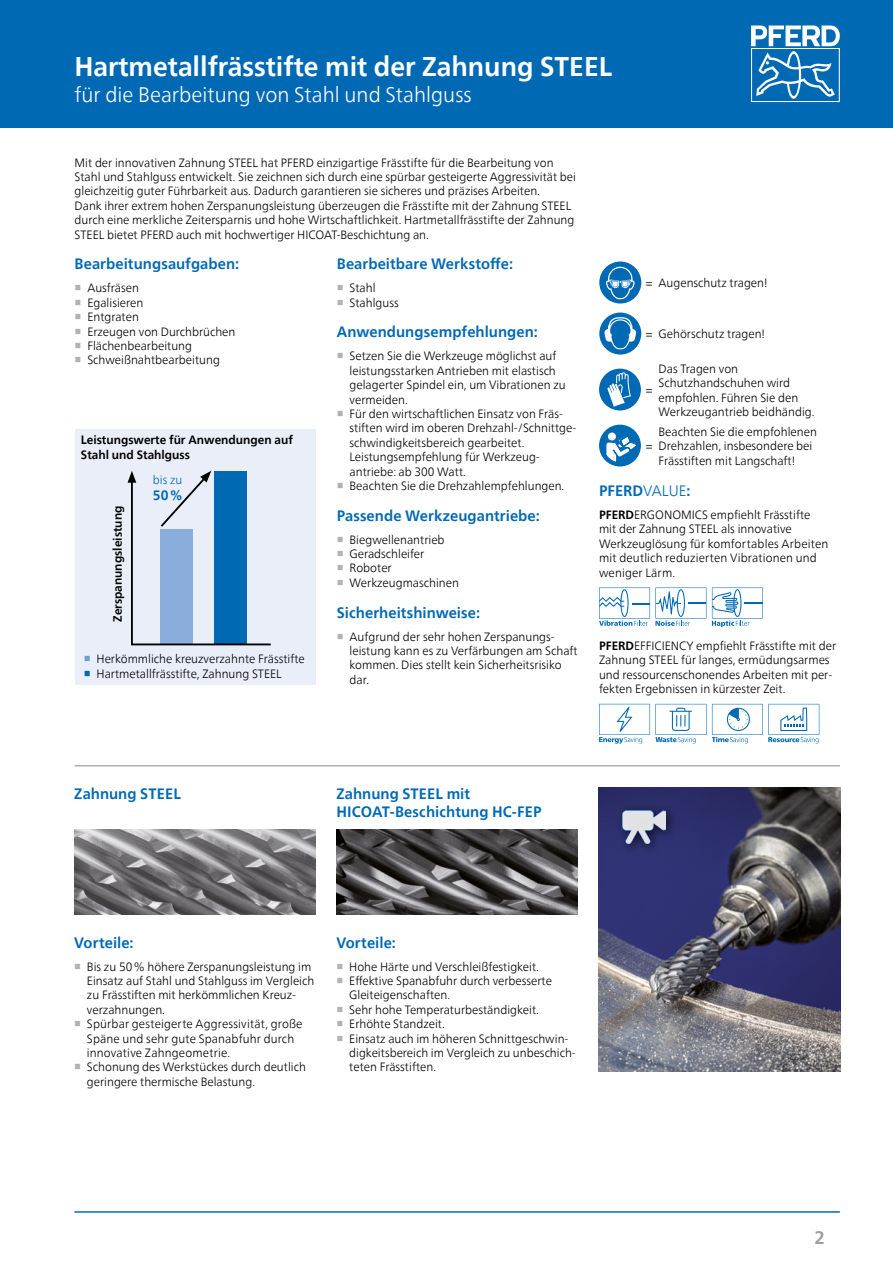
<style>
.page{position:relative;width:893px;height:1263px;background:#fff}
.page>*{position:absolute;margin:0;border:0;box-sizing:border-box;transform-origin:0 0}
.t1{font:700 27px "Neue Frutiger World";color:#fff}
.t2{font:300 21px "Neue Frutiger World";color:#fff}
.t3{font:700 18px "Neue Frutiger World";color:#9d9d9c}
.t4{font:700 15px/18px "Neue Frutiger World";letter-spacing:.005em;color:#0069b4}
.t5{font:700 13.5px "Neue Frutiger World";color:#0069b4}
.t6{font:300 12px/14.4px "Neue Frutiger World";color:#000}
.t7{font:700 12px/14.4px "Neue Frutiger World";color:#000}
.t8{font:300 12px "Neue Frutiger World";color:#0069b4}
.s1{font-family:"Arial Unicode MS";font-weight:700;color:#b3b2b2}
.s2{font-family:"Arial Unicode MS";font-weight:700;color:#6f9ed4}
.s3{font-family:"Arial Unicode MS";font-weight:700;color:#0069b4}
.s4{font-weight:300}
.s5{font-weight:700}
</style>
<div class="page">
<div style="left:0;top:0;width:893px;height:128px;background:#0069b4"></div>
<svg style="left:751px;top:26px;width:89px;height:76px"></svg>
<hr style="left:74px;top:1211px;width:766px;height:2px;background:#0069b4">
<hr style="left:75px;top:765px;width:765px;height:1px;background:#878787">
<div style="left:599px;top:261px;width:42px;height:42px;background:#0069b4;border-radius:50%"></div>
<svg style="left:606px;top:267px;width:28px;height:32px"></svg>
<div style="left:599px;top:313px;width:42px;height:42px;background:#0069b4;border-radius:50%"></div>
<svg style="left:604px;top:317px;width:32px;height:32px"></svg>
<div style="left:599px;top:369px;width:42px;height:41px;background:#0069b4;border-radius:50%"></div>
<svg style="left:607px;top:372px;width:24px;height:35px"></svg>
<div style="left:599px;top:425px;width:42px;height:41px;background:#0069b4;border-radius:50%"></div>
<svg style="left:605px;top:431px;width:33px;height:32px"></svg>
<svg style="left:599px;top:587px;width:107px;height:39px"></svg>
<svg style="left:712px;top:587px;width:51px;height:40px"></svg>
<svg style="left:599px;top:704px;width:107px;height:40px"></svg>
<svg style="left:712px;top:704px;width:107px;height:40px"></svg>
<div style="left:75px;top:429px;width:241px;height:256px;background:#e9eef9"></div>
<svg style="left:128px;top:471px;width:143px;height:175px"></svg>
<img style="left:74px;top:830px;width:241px;height:85px">
<img style="left:336px;top:830px;width:241px;height:85px">
<img style="left:599px;top:787px;width:241px;height:284px">
<div style="left:616px;top:803px;width:62px;height:52px;background:#000;opacity:.75"></div>
<img style="left:623px;top:810px;width:42px;height:33px">
<h1 class="t1" style="left:74px;top:43px;width:539px">Hartmetallfrässtifte mit der Zahnung STEEL</h1>
<h2 class="t2" style="left:74px;top:78px;width:399px">für die Bearbeitung von Stahl und Stahlguss</h2>
<p class="t6" style="left:75px;top:155px;width:503px">Mit der innovativen Zahnung STEEL hat PFERD einzigartige Frässtifte für die Bearbeitung von Stahl und Stahlguss entwickelt. Sie zeichnen sich durch eine spürbar gesteigerte Aggressivität bei gleichzeitig guter Führbarkeit aus. Dadurch garantieren sie sicheres und präzises Arbeiten.<br>Dank ihrer extrem hohen Zerspanungsleistung überzeugen die Frässtifte mit der Zahnung STEEL durch eine merkliche Zeitersparnis und hohe Wirtschaftlichkeit. Hartmetallfrässtifte der Zahnung STEEL bietet PFERD auch mit hochwertiger HICOAT-Beschichtung an.</p>
<p class="t4" style="left:75px;top:255px;width:166px">Bearbeitungsaufgaben:</p>
<p class="t6" style="left:75px;top:281px;width:66px"><span class="s1">■</span> Ausfräsen</p>
<p class="t6" style="left:75px;top:295px;width:70px"><span class="s1">■</span> Egalisieren</p>
<p class="t6" style="left:75px;top:310px;width:66px"><span class="s1">■</span> Entgraten</p>
<p class="t6" style="left:75px;top:324px;width:162px"><span class="s1">■</span> Erzeugen von Durchbrüchen</p>
<p class="t6" style="left:75px;top:339px;width:119px"><span class="s1">■</span> Flächenbearbeitung</p>
<p class="t6" style="left:75px;top:353px;width:147px"><span class="s1">■</span> Schweißnahtbearbeitung</p>
<p class="t4" style="left:337px;top:255px;width:178px">Bearbeitbare Werkstoffe:</p>
<p class="t6" style="left:337px;top:281px;width:40px"><span class="s1">■</span> Stahl</p>
<p class="t6" style="left:337px;top:295px;width:64px"><span class="s1">■</span> Stahlguss</p>
<p class="t4" style="left:337px;top:323px;width:203px">Anwendungsempfehlungen:</p>
<p class="t6" style="left:350px;top:349px;width:218px;text-indent:-13px"><span class="s1">■</span> Setzen Sie die Werkzeuge möglichst auf leistungsstarken Antrieben mit elastisch gelagerter Spindel ein, um Vibrationen zu vermeiden.</p>
<p class="t6" style="left:350px;top:407px;width:228px;text-indent:-13px"><span class="s1">■</span> Für den wirtschaftlichen Einsatz von Fräs&shy;stiften wird im oberen Drehzahl-/Schnittge&shy;schwindigkeitsbereich gearbeitet.<br>Leistungsempfehlung für Werkzeug&shy;antriebe: ab 300 Watt.</p>
<p class="t6" style="left:337px;top:479px;width:229px"><span class="s1">■</span> Beachten Sie die Drehzahlempfehlungen.</p>
<p class="t4" style="left:337px;top:506px;width:205px">Passende Werkzeugantriebe:</p>
<p class="t6" style="left:337px;top:532px;width:109px"><span class="s1">■</span> Biegwellenantrieb</p>
<p class="t6" style="left:337px;top:547px;width:89px"><span class="s1">■</span> Geradschleifer</p>
<p class="t6" style="left:337px;top:561px;width:56px"><span class="s1">■</span> Roboter</p>
<p class="t6" style="left:337px;top:575px;width:124px"><span class="s1">■</span> Werkzeugmaschinen</p>
<p class="t4" style="left:337px;top:603px;width:145px">Sicherheitshinweise:</p>
<p class="t6" style="left:350px;top:629px;width:230px;text-indent:-13px"><span class="s1">■</span> Aufgrund der sehr hohen Zerspanungs&shy;leistung kann es zu Verfärbungen am Schaft kommen. Dies stellt kein Sicherheitsrisiko dar.</p>
<p class="t7" style="left:81px;top:433px;width:213px">Leistungswerte für Anwendungen auf<br>Stahl und Stahlguss</p>
<p class="t8" style="left:153px;top:470px;width:31px">bis zu</p>
<p class="t5" style="left:153px;top:484px;width:31px">50%</p>
<p class="t7" style="left:110px;top:622px;width:117px;rotate:-90deg">Zerspanungsleistung</p>
<p class="t6" style="left:84px;top:652px;width:223px"><span class="s2">■</span> Herkömmliche kreuzverzahnte Frässtifte</p>
<p class="t6" style="left:84px;top:666px;width:199px"><span class="s3">■</span> Hartmetallfrässtifte, Zahnung STEEL</p>
<p class="t6" style="left:646px;top:276px;width:123px">= Augenschutz tragen!</p>
<p class="t6" style="left:646px;top:327px;width:121px">= Gehörschutz tragen!</p>
<p class="t6" style="left:659px;top:361px;width:157px">Das Tragen von<br>Schutzhandschuhen wird empfohlen. Führen Sie den<br>Werkzeugantrieb beidhändig.</p>
<p class="t6" style="left:646px;top:383px;width:8px">=</p>
<p class="t6" style="left:659px;top:425px;width:160px">Beachten Sie die empfohlenen<br>Drehzahlen, insbesondere bei<br>Frässtiften mit Langschaft!</p>
<p class="t4" style="left:599px;top:482px;width:93px">PFERD<span class="s4">VALUE</span>:</p>
<p class="t6" style="left:599px;top:508px;width:231px"><span class="s5">PFERD</span>ERGONOMICS empfiehlt Frässtifte mit der Zahnung STEEL als innovative Werkzeuglösung für komfortables Arbeiten mit deutlich reduzierten Vibrationen und weniger Lärm.</p>
<p class="t6" style="left:646px;top:439px;width:8px">=</p>
<p class="t6" style="left:599px;top:638px;width:239px"><span class="s5">PFERD</span>EFFICIENCY empfiehlt Frässtifte mit der Zahnung STEEL für langes, ermüdungsarmes und ressourcenschonendes Arbeiten mit per&shy;fekten Ergebnissen in kürzester Zeit.</p>
<p class="t4" style="left:74px;top:784px;width:108px">Zahnung STEEL</p>
<p class="t4" style="left:336px;top:784px;width:206px">Zahnung STEEL mit<br>HICOAT-Beschichtung HC-FEP</p>
<p class="t4" style="left:74px;top:933px;width:61px">Vorteile:</p>
<p class="t6" style="left:87px;top:959px;width:229px;text-indent:-13px"><span class="s1">■</span> Bis zu 50% höhere Zerspanungsleistung im Einsatz auf Stahl und Stahlguss im Vergleich zu Frässtiften mit herkömmlichen Kreuz&shy;verzahnungen.</p>
<p class="t6" style="left:87px;top:1017px;width:217px;text-indent:-13px"><span class="s1">■</span> Spürbar gesteigerte Aggressivität, große<br>Späne und sehr gute Spanabfuhr durch innovative Zahngeometrie.</p>
<p class="t6" style="left:87px;top:1060px;width:220px;text-indent:-13px"><span class="s1">■</span> Schonung des Werkstückes durch deutlich geringere thermische Belastung.</p>
<p class="t4" style="left:336px;top:933px;width:61px">Vorteile:</p>
<p class="t6" style="left:336px;top:959px;width:204px"><span class="s1">■</span> Hohe Härte und Verschleißfestigkeit.</p>
<p class="t6" style="left:349px;top:974px;width:204px;text-indent:-13px"><span class="s1">■</span> Effektive Spanabfuhr durch verbesserte<br>Gleiteigenschaften.</p>
<p class="t6" style="left:336px;top:1002px;width:204px"><span class="s1">■</span> Sehr hohe Temperaturbeständigkeit.</p>
<p class="t6" style="left:336px;top:1017px;width:110px"><span class="s1">■</span> Erhöhte Standzeit.</p>
<p class="t6" style="left:349px;top:1031px;width:228px;text-indent:-13px"><span class="s1">■</span> Einsatz auch im höheren Schnittgeschwin&shy;digkeitsbereich im Vergleich zu unbeschich&shy;teten Frässtiften.</p>
<h3 class="t3" style="left:814px;top:1221px;width:12px">2</h3>
</div>
